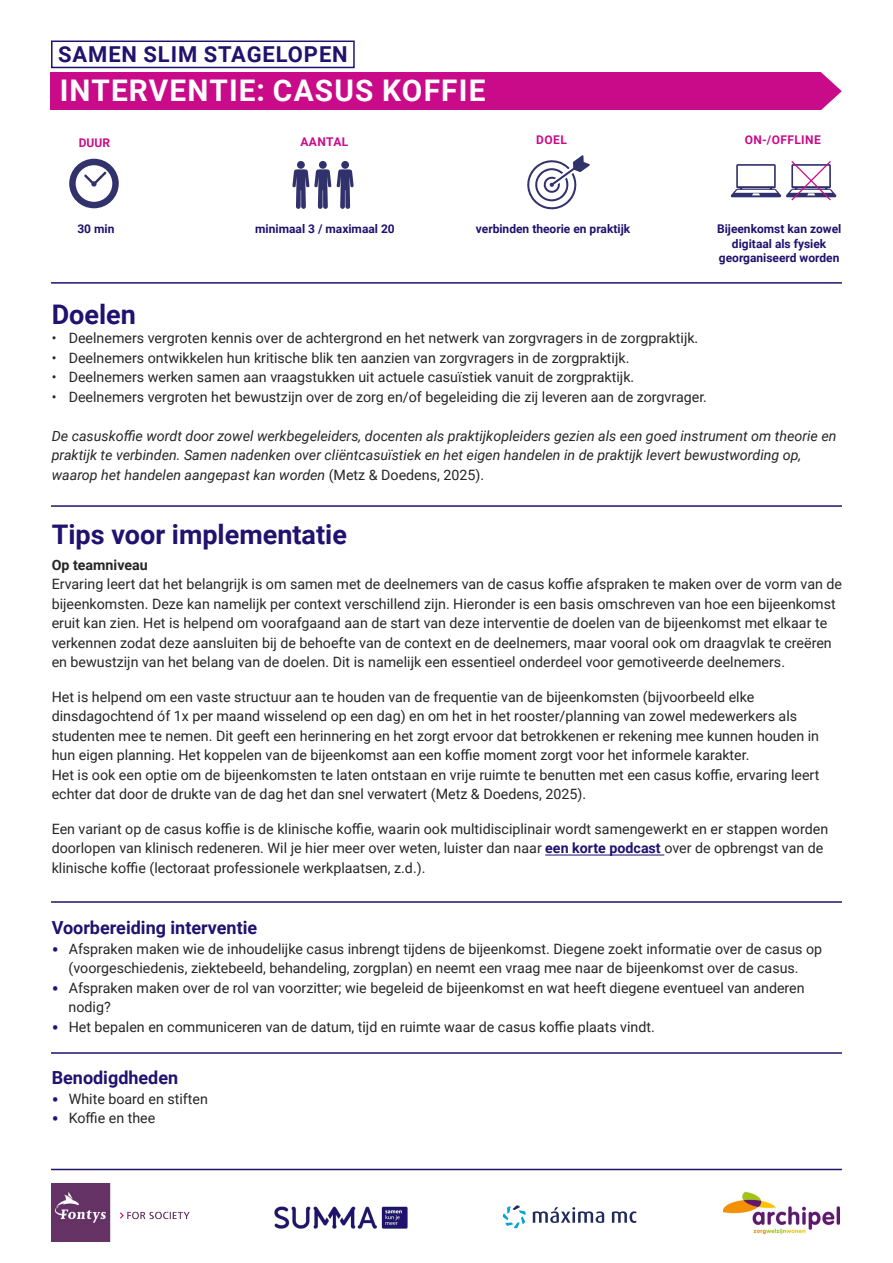
<style>
.page{position:relative;width:893px;height:1263px;background:#fff}
.page>*{position:absolute;margin:0;border:0;box-sizing:border-box;transform-origin:0 0}
.t1{font:700 29.85px "Roboto";letter-spacing:.04em;color:#fff}
.t2{font:700 27px "Roboto";color:#20126e}
.t3{font:700 21.9px "Roboto";letter-spacing:.04em;color:#20126e}
.t4{font:700 18px "Roboto";color:#20126e}
.t5{font:14.25px/19.5px "Roboto";color:#272526}
.t6{font:italic 14.25px/19.5px "Roboto";color:#272526}
.t7{font:700 14.25px "Roboto";color:#272526}
.t8{font:700 12px/14.4px "Roboto";color:#20126e;text-align:center}
.t9{font:700 12px "Roboto";letter-spacing:.035em;color:#ca0b89}
.s1{font-style:normal}
.s2{font-weight:700;color:#20126e}
.s3{font-size:21px;color:#20126e}
</style>
<div class="page">
<hr style="left:545px;top:854px;width:119px;height:1px;background:#20126e">
<img style="left:52px;top:1183px;width:137px;height:58px">
<img style="left:274px;top:1206px;width:134px;height:23px">
<svg style="left:503px;top:1205px;width:23px;height:23px"></svg>
<svg style="left:533px;top:1207px;width:103px;height:16px"></svg>
<img style="left:723px;top:1191px;width:117px;height:44px">
<div style="left:51px;top:41px;width:304px;height:27px;border:2px solid #20126e"></div>
<div style="left:51px;top:73px;width:792px;height:37px;background:#ca0b89"></div>
<svg style="left:816px;top:72px;width:27px;height:38px"></svg>
<hr style="left:51px;top:1169px;width:791px;height:1px;background:#20126e">
<hr style="left:51px;top:282px;width:791px;height:2px;background:#20126e">
<hr style="left:51px;top:505px;width:791px;height:2px;background:#20126e">
<hr style="left:51px;top:901px;width:791px;height:2px;background:#20126e">
<hr style="left:51px;top:1052px;width:791px;height:2px;background:#20126e">
<svg style="left:731px;top:161px;width:105px;height:39px"></svg>
<svg style="left:527px;top:155px;width:63px;height:55px"></svg>
<div style="left:297px;top:161px;width:8px;height:8px;background:#31316c;border-radius:50%"></div>
<svg style="left:292px;top:168px;width:39px;height:41px"></svg>
<div style="left:319px;top:161px;width:8px;height:8px;background:#31316c;border-radius:50%"></div>
<svg style="left:337px;top:168px;width:17px;height:41px"></svg>
<div style="left:341px;top:161px;width:8px;height:8px;background:#31316c;border-radius:50%"></div>
<svg style="left:69px;top:159px;width:50px;height:49px"></svg>
<p class="t3" style="left:58px;top:41px;width:291px">SAMEN SLIM STAGELOPEN</p>
<p class="t1" style="left:60px;top:73px;width:427px">INTERVENTIE: CASUS KOFFIE</p>
<p class="t9" style="left:79px;top:136px;width:33px">DUUR</p>
<p class="t9" style="left:300px;top:135px;width:49px">AANTAL</p>
<p class="t9" style="left:536px;top:133px;width:32px">DOEL</p>
<p class="t9" style="left:745px;top:133px;width:77px">ON-/OFFLINE</p>
<p class="t8" style="left:77px;top:222px;width:39px">30 min</p>
<p class="t8" style="left:255px;top:222px;width:141px">minimaal 3 / maximaal 20</p>
<p class="t8" style="left:476px;top:222px;width:156px">verbinden theorie en praktijk</p>
<p class="t8" style="left:717px;top:222px;width:126px">Bijeenkomst kan zowel digitaal als fysiek</p>
<p class="t8" style="left:719px;top:251px;width:122px">georganiseerd worden</p>
<p class="t2" style="left:52px;top:299px;width:86px">Doelen</p>
<p class="t5" style="left:52px;top:329px;width:648px">• Deelnemers vergroten kennis over de achtergrond en het netwerk van zorgvragers in de zorgpraktijk.</p>
<p class="t5" style="left:52px;top:348px;width:579px">• Deelnemers ontwikkelen hun kritische blik ten aanzien van zorgvragers in de zorgpraktijk.</p>
<p class="t5" style="left:52px;top:368px;width:584px">• Deelnemers werken samen aan vraagstukken uit actuele casuïstiek vanuit de zorgpraktijk.</p>
<p class="t5" style="left:52px;top:387px;width:657px">• Deelnemers vergroten het bewustzijn over de zorg en/of begeleiding die zij leveren aan de zorgvrager.</p>
<p class="t6" style="left:52px;top:426px;width:786px">De casuskoffie wordt door zowel werkbegeleiders, docenten als praktijkopleiders gezien als een goed instrument om theorie en praktijk te verbinden. Samen nadenken over cliëntcasuïstiek en het eigen handelen in de praktijk levert bewustwording op, waarop het handelen aangepast kan worden <span class="s1">(Metz &amp; Doedens, 2025).</span></p>
<p class="t2" style="left:52px;top:519px;width:297px">Tips voor implementatie</p>
<p class="t7" style="left:52px;top:557px;width:98px">Op teamniveau</p>
<p class="t5" style="left:52px;top:575px;width:792px">Ervaring leert dat het belangrijk is om samen met de deelnemers van de casus koffie afspraken te maken over de vorm van de bijeenkomsten. Deze kan namelijk per context verschillend zijn. Hieronder is een basis omschreven van hoe een bijeenkomst eruit kan zien. Het is helpend om voorafgaand aan de start van deze interventie de doelen van de bijeenkomst met elkaar te verkennen zodat deze aansluiten bij de behoefte van de context en de deelnemers, maar vooral ook om draagvlak te creëren en bewustzijn van het belang van de doelen. Dit is namelijk een essentieel onderdeel voor gemotiveerde deelnemers.</p>
<p class="t5" style="left:52px;top:687px;width:769px">Het is helpend om een vaste structuur aan te houden van de frequentie van de bijeenkomsten (bijvoorbeeld elke dinsdagochtend óf 1x per maand wisselend op een dag) en om het in het rooster/planning van zowel medewerkers als studenten mee te nemen. Dit geeft een herinnering en het zorgt ervoor dat betrokkenen er rekening mee kunnen houden in hun eigen planning. Het koppelen van de bijeenkomst aan een koffie moment zorgt voor het informele karakter.</p>
<p class="t5" style="left:52px;top:765px;width:769px">Het is ook een optie om de bijeenkomsten te laten ontstaan en vrije ruimte te benutten met een casus koffie, ervaring leert echter dat door de drukte van de dag het dan snel verwatert (Metz &amp; Doedens, 2025).</p>
<p class="t5" style="left:52px;top:819px;width:778px">Een variant op de casus koffie is de klinische koffie, waarin ook multidisciplinair wordt samengewerkt en er stappen worden doorlopen van klinisch redeneren. Wil je hier meer over weten, luister dan naar <span class="s2">een korte podcast</span> over de opbrengst van de klinische koffie (lectoraat professionele werkplaatsen, z.d.).</p>
<p class="t4" style="left:52px;top:918px;width:207px">Voorbereiding interventie</p>
<p class="t5" style="left:52px;top:939px;width:772px;text-align:center"><span class="s3">•</span> Afspraken maken wie de inhoudelijke casus inbrengt tijdens de bijeenkomst. Diegene zoekt informatie over de casus op (voorgeschiedenis, ziektebeeld, behandeling, zorgplan) en neemt een vraag mee naar de bijeenkomst over de casus.</p>
<p class="t5" style="left:69px;top:978px;width:738px;text-indent:-17px"><span class="s3">•</span> Afspraken maken over de rol van voorzitter; wie begeleid de bijeenkomst en wat heeft diegene eventueel van anderen nodig?</p>
<p class="t5" style="left:52px;top:1017px;width:605px"><span class="s3">•</span> Het bepalen en communiceren van de datum, tijd en ruimte waar de casus koffie plaats vindt.</p>
<p class="t4" style="left:52px;top:1068px;width:128px">Benodigdheden</p>
<p class="t5" style="left:52px;top:1089px;width:158px"><span class="s3">•</span> White board en stiften</p>
<p class="t5" style="left:52px;top:1109px;width:105px"><span class="s3">•</span> Koffie en thee</p>
</div>
